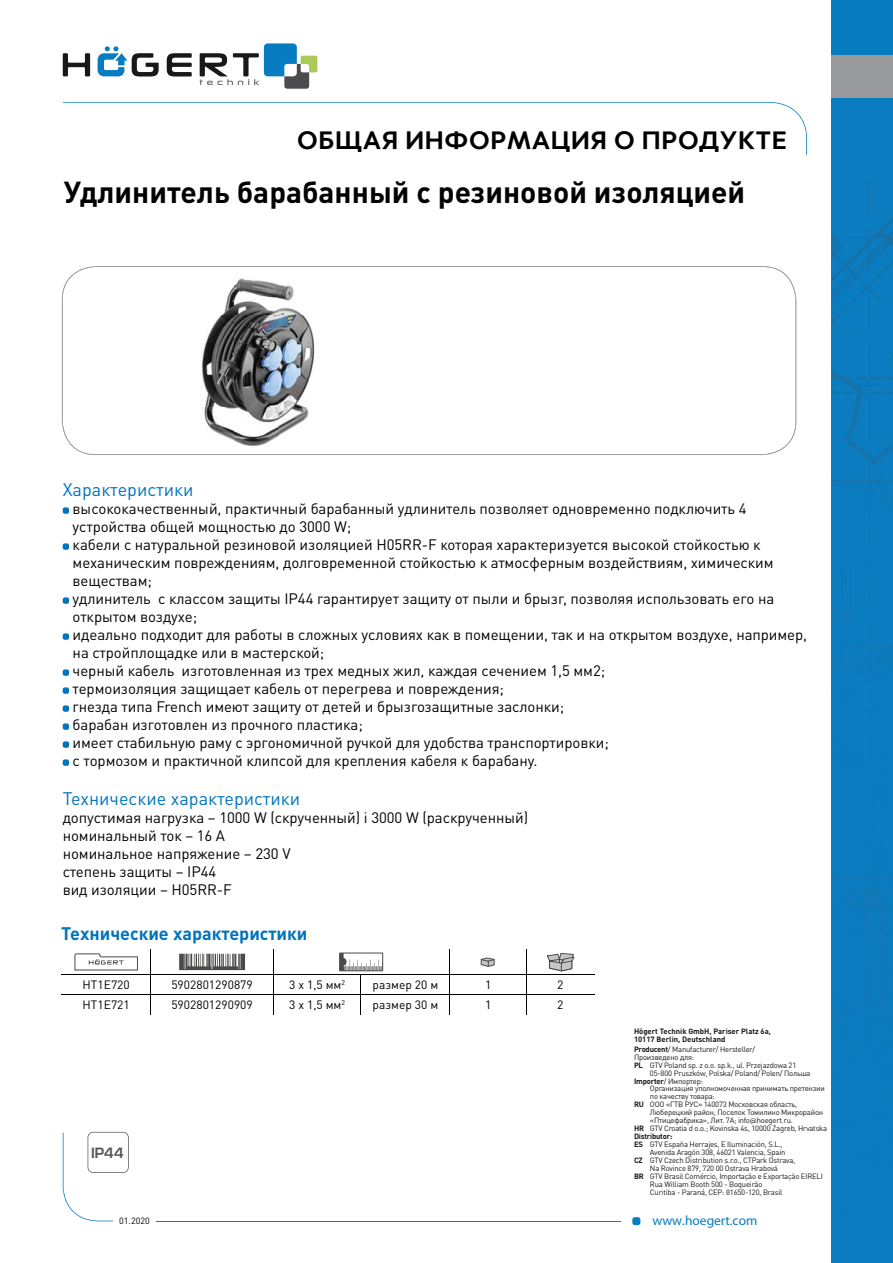
<style>
.page{position:relative;width:893px;height:1263px;background:#fff}
.page>*{position:absolute;margin:0;border:0;box-sizing:border-box;transform-origin:0 0}
.t1{font:700 30px "DIN Pro";color:#000}
.t2{font:700 27px "Merel";color:#000}
.t3{font:18px "DIN Pro";color:#0074bc}
.t4{font:700 18px "DIN Pro";color:#0074bc}
.t5{font:15px/18px "DIN Pro";letter-spacing:-.005em;color:#000}
.t6{font:700 13.8px "Euromode";color:#575756}
.t7{font:13.5px "Myriad Pro";color:#077cc0}
.t8{font:12px "DIN Pro";color:#000}
.t9{font:9px "DIN Pro";color:#000}
.t10{font:7.65px "DIN Pro";letter-spacing:-.025em;color:#1a171b}
.t11{font:700 7.65px/7.9px "DIN Pro";color:#1a171b}
.t12{font:700 7.65px "DIN Pro";letter-spacing:-.025em;color:#1a171b}
.s1{font-weight:700}
.s2{font-family:"Merel"}
</style>
<div class="page">
<svg style="left:63px;top:53px;width:27px;height:23px"></svg>
<svg style="left:167px;top:53px;width:25px;height:24px"></svg>
<svg style="left:97px;top:46px;width:62px;height:31px"></svg>
<svg style="left:200px;top:43px;width:117px;height:46px"></svg>
<div style="left:632px;top:1217px;width:8px;height:8px;background:#077cc0;border-radius:3px"></div>
<svg style="left:63px;top:102px;width:744px;height:53px"></svg>
<hr style="left:156px;top:1220px;width:464px;height:1px;background:#077cc0">
<div style="left:831px;top:0;width:62px;height:1263px;background:#077cc0"></div>
<img style="left:831px;top:236px;width:37px;height:28px">
<img style="left:831px;top:273px;width:51px;height:55px">
<img style="left:869px;top:222px;width:24px;height:36px">
<img style="left:868px;top:181px;width:1px;height:36px">
<svg style="left:833px;top:244px;width:9px;height:9px"></svg>
<img style="left:849px;top:222px;width:40px;height:26px">
<svg style="left:831px;top:341px;width:62px;height:565px"></svg>
<img style="left:838px;top:906px;width:55px;height:191px">
<img style="left:831px;top:877px;width:62px;height:2px">
<img style="left:848px;top:647px;width:45px;height:3px">
<div style="left:831px;top:56px;width:62px;height:42px;background:#9a9b9d"></div>
<svg style="left:62px;top:266px;width:734px;height:189px"></svg>
<div style="left:63px;top:507px;width:6px;height:7px;background:#0074bc;border-radius:2px"></div>
<div style="left:63px;top:543px;width:6px;height:7px;background:#0074bc;border-radius:2px"></div>
<div style="left:63px;top:597px;width:6px;height:7px;background:#0074bc;border-radius:2px"></div>
<div style="left:63px;top:633px;width:6px;height:7px;background:#0074bc;border-radius:2px"></div>
<div style="left:63px;top:669px;width:6px;height:7px;background:#0074bc;border-radius:2px"></div>
<div style="left:63px;top:687px;width:6px;height:7px;background:#0074bc;border-radius:2px"></div>
<div style="left:63px;top:705px;width:6px;height:7px;background:#0074bc;border-radius:2px"></div>
<div style="left:63px;top:723px;width:6px;height:7px;background:#0074bc;border-radius:2px"></div>
<div style="left:63px;top:741px;width:6px;height:7px;background:#0074bc;border-radius:2px"></div>
<div style="left:63px;top:759px;width:6px;height:7px;background:#0074bc;border-radius:2px"></div>
<img style="left:190px;top:270px;width:134px;height:183px">
<hr style="left:61px;top:975px;width:90px;height:1px;background:#000">
<hr style="left:151px;top:975px;width:122px;height:1px;background:#000">
<hr style="left:273px;top:975px;width:88px;height:1px;background:#000">
<hr style="left:361px;top:975px;width:89px;height:1px;background:#000">
<hr style="left:450px;top:975px;width:76px;height:1px;background:#000">
<hr style="left:526px;top:975px;width:68px;height:1px;background:#000">
<hr style="left:61px;top:994px;width:90px;height:1px;background:#000">
<hr style="left:151px;top:994px;width:122px;height:1px;background:#000">
<hr style="left:273px;top:994px;width:88px;height:1px;background:#000">
<svg style="left:273px;top:949px;width:1px;height:65px"></svg>
<hr style="left:361px;top:994px;width:89px;height:1px;background:#000">
<hr style="left:450px;top:994px;width:76px;height:1px;background:#000">
<hr style="left:526px;top:994px;width:68px;height:1px;background:#000">
<svg style="left:526px;top:949px;width:1px;height:65px"></svg>
<svg style="left:74px;top:953px;width:64px;height:17px"></svg>
<svg style="left:179px;top:954px;width:66px;height:16px"></svg>
<svg style="left:339px;top:952px;width:44px;height:62px"></svg>
<svg style="left:480px;top:957px;width:15px;height:10px"></svg>
<svg style="left:547px;top:953px;width:28px;height:18px"></svg>
<svg style="left:63px;top:1132px;width:66px;height:89px"></svg>
<h2 class="t2" style="left:297px;top:119px;width:491px">ОБЩАЯ ИНФОРМАЦИЯ О ПРОДУКТЕ</h2>
<h1 class="t1" style="left:64px;top:172px;width:683px">Удлинитель барабанный с резиновой изоляцией</h1>
<p class="t3" style="left:63px;top:477px;width:132px">Характеристики</p>
<p class="t5" style="left:73px;top:499px;width:736px">высококачественный, практичный барабанный удлинитель позволяет одновременно подключить 4 устройства общей мощностью до 3000 W;<br>кабели с натуральной резиновой изоляцией H05RR-F которая характеризуется высокой стойкостью к механическим повреждениям, долговременной стойкостью к атмосферным воздействиям, химическим веществам;<br>удлинитель с классом защиты IP44 гарантирует защиту от пыли и брызг, позволяя использовать его на открытом воздухе;<br>идеально подходит для работы в сложных условиях как в помещении, так и на открытом воздухе, например, на стройплощадке или в мастерской;<br>черный кабель изготовленная из трех медных жил, каждая сечением 1,5 мм2;<br>термоизоляция защищает кабель от перегрева и повреждения;<br>гнезда типа French имеют защиту от детей и брызгозащитные заслонки;<br>барабан изготовлен из прочного пластика;<br>имеет стабильную раму с эргономичной ручкой для удобства транспортировки;<br>с тормозом и практичной клипсой для крепления кабеля к барабану.</p>
<p class="t3" style="left:63px;top:787px;width:239px">Технические характеристики</p>
<p class="t5" style="left:63px;top:808px;width:467px">допустимая нагрузка – 1000 W (скрученный) i 3000 W (раскрученный) номинальный ток – 16 A<br>номинальное напряжение – 230 V<br>степень защиты – IP44<br>вид изоляции – H05RR-F</p>
<p class="t4" style="left:61px;top:921px;width:248px">Технические характеристики</p>
<p class="t8" style="left:83px;top:977px;width:49px">HT1E720</p>
<p class="t8" style="left:171px;top:977px;width:83px">5902801290879</p>
<p class="t8" style="left:289px;top:977px;width:58px">3 x 1,5 мм<sup>2</sup></p>
<p class="t8" style="left:373px;top:977px;width:67px">размер 20 м</p>
<p class="t8" style="left:485px;top:977px;width:8px">1</p>
<p class="t8" style="left:557px;top:977px;width:8px">2</p>
<p class="t8" style="left:83px;top:997px;width:49px">HT1E721</p>
<p class="t8" style="left:171px;top:997px;width:83px">5902801290909</p>
<p class="t8" style="left:289px;top:997px;width:58px">3 x 1,5 мм<sup>2</sup></p>
<p class="t8" style="left:373px;top:997px;width:67px">размер 30 м</p>
<p class="t8" style="left:485px;top:997px;width:8px">1</p>
<p class="t8" style="left:557px;top:997px;width:8px">2</p>
<p class="t6" style="left:91px;top:1144px;width:34px">IP44</p>
<p class="t9" style="left:119px;top:1214px;width:32px">01.2020</p>
<p class="t11" style="left:634px;top:1027px;width:138px">Högert Technik GmbH, Pariser Platz 6a,<br>10117 Berlin, Deutschland</p>
<p class="t10" style="left:634px;top:1044px;width:123px"><span class="s1">Producent</span>/ Manufacturer/ Hersteller/</p>
<p class="t10" style="left:634px;top:1052px;width:62px">Произведено для:</p>
<p class="t10" style="left:634px;top:1059px;width:164px"><span class="s1">PL</span> GTV Poland sp. z o.o. sp.k., ul. Przejazdowa 21</p>
<p class="t10" style="left:650px;top:1067px;width:162px">05-800 Pruszków, Polska/ Poland/ Polen/ Польша</p>
<p class="t10" style="left:634px;top:1075px;width:71px"><span class="s1">Importer</span>/ Импортер:</p>
<p class="t10" style="left:650px;top:1083px;width:176px">Организация уполномоченная принимать претензии</p>
<p class="t10" style="left:650px;top:1091px;width:66px">по качеству товара:</p>
<p class="t10" style="left:634px;top:1099px;width:165px"><span class="s1">RU</span> ООО «ГТВ РУС» 140073 Московская область,</p>
<p class="t10" style="left:650px;top:1107px;width:175px">Люберецкий район, Поселок Томилино Микрорайон</p>
<p class="t10" style="left:650px;top:1115px;width:144px">«Птицефабрика», Лит. 7А; info<span class="s2">@</span>hoegert.ru.</p>
<p class="t10" style="left:634px;top:1123px;width:195px"><span class="s1">HR</span> GTV Croatia d o.o.; Kovinska 4s, 10000 Zagreb, Hrvatska</p>
<p class="t12" style="left:634px;top:1131px;width:40px">Distributor:</p>
<p class="t10" style="left:634px;top:1139px;width:150px"><span class="s1">ES</span> GTV España Herrajes, E Iluminación, S.L.,</p>
<p class="t10" style="left:650px;top:1147px;width:137px">Avenida Aragón 308, 46021 Valencia, Spain</p>
<p class="t10" style="left:634px;top:1155px;width:163px"><span class="s1">CZ</span> GTV Czech Distribution s.r.o., CTPark Ostrava,</p>
<p class="t10" style="left:650px;top:1163px;width:129px">Na Rovince 879, 720 00 Ostrava Hrabová</p>
<p class="t10" style="left:634px;top:1171px;width:190px"><span class="s1">BR</span> GTV Brasil Comércio, Importação e Exportação EIRELI</p>
<p class="t10" style="left:650px;top:1179px;width:114px">Rua William Booth 500 - Boqueirão</p>
<p class="t10" style="left:650px;top:1187px;width:134px">Curitiba - Paraná, CEP: 81650-120, Brasil</p>
<p class="t7" style="left:652px;top:1212px;width:106px">www.hoegert.com</p>
</div>
